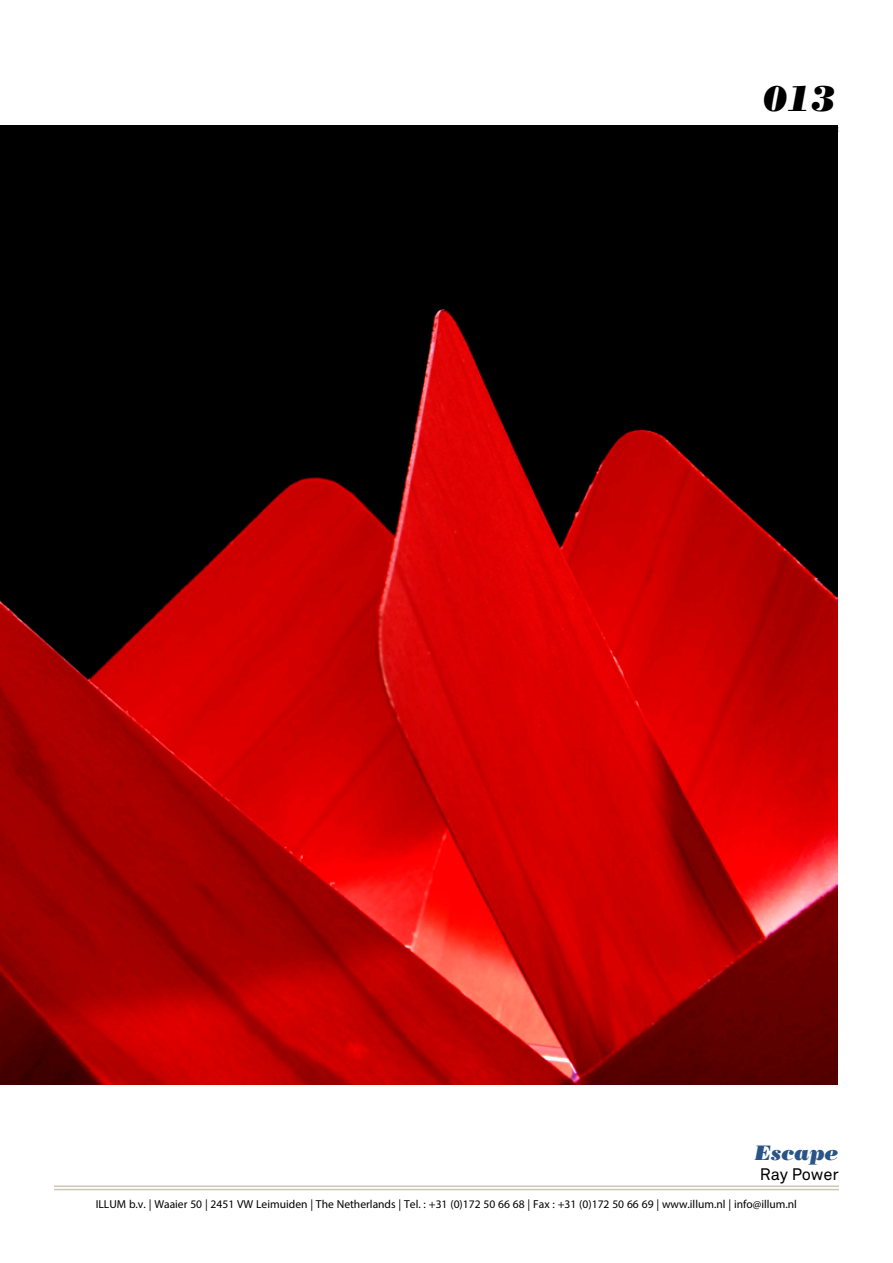
<style>
.page{position:relative;width:893px;height:1263px;background:#fff}
.page>*{position:absolute;margin:0;border:0;box-sizing:border-box;transform-origin:0 0}
.t1{font:italic 36px "Bodoni Poster";color:#000}
.t2{font:italic 21px "Bodoni Poster";color:#285586}
.t3{font:16.5px "Akkurat";letter-spacing:-.005em;color:#000}
.t4{font:11.55px "Myriad Pro";color:#000}
</style>
<div class="page">
<hr style="left:54px;top:127px;width:785px;height:2px;background:#cdc7b6">
<hr style="left:54px;top:130px;width:785px;height:2px;background:#cdc7b6">
<hr style="left:54px;top:1185px;width:785px;height:2px;background:#cdc7b6">
<hr style="left:54px;top:1189px;width:785px;height:1px;background:#cdc7b6">
<img style="left:0;top:125px;width:837px;height:959px">
<h1 class="t1" style="left:763px;top:77px;width:74px">013</h1>
<h2 class="t2" style="left:755px;top:1140px;width:86px">Escape</h2>
<h3 class="t3" style="left:760px;top:1163px;width:81px">Ray Power</h3>
<p class="t4" style="left:96px;top:1197px;width:703px">ILLUM b.v. | Waaier 50 | 2451 VW Leimuiden | The Netherlands | Tel. : +31 (0)172 50 66 68 | Fax : +31 (0)172 50 66 69 | www.illum.nl | info@illum.nl</p>
</div>
